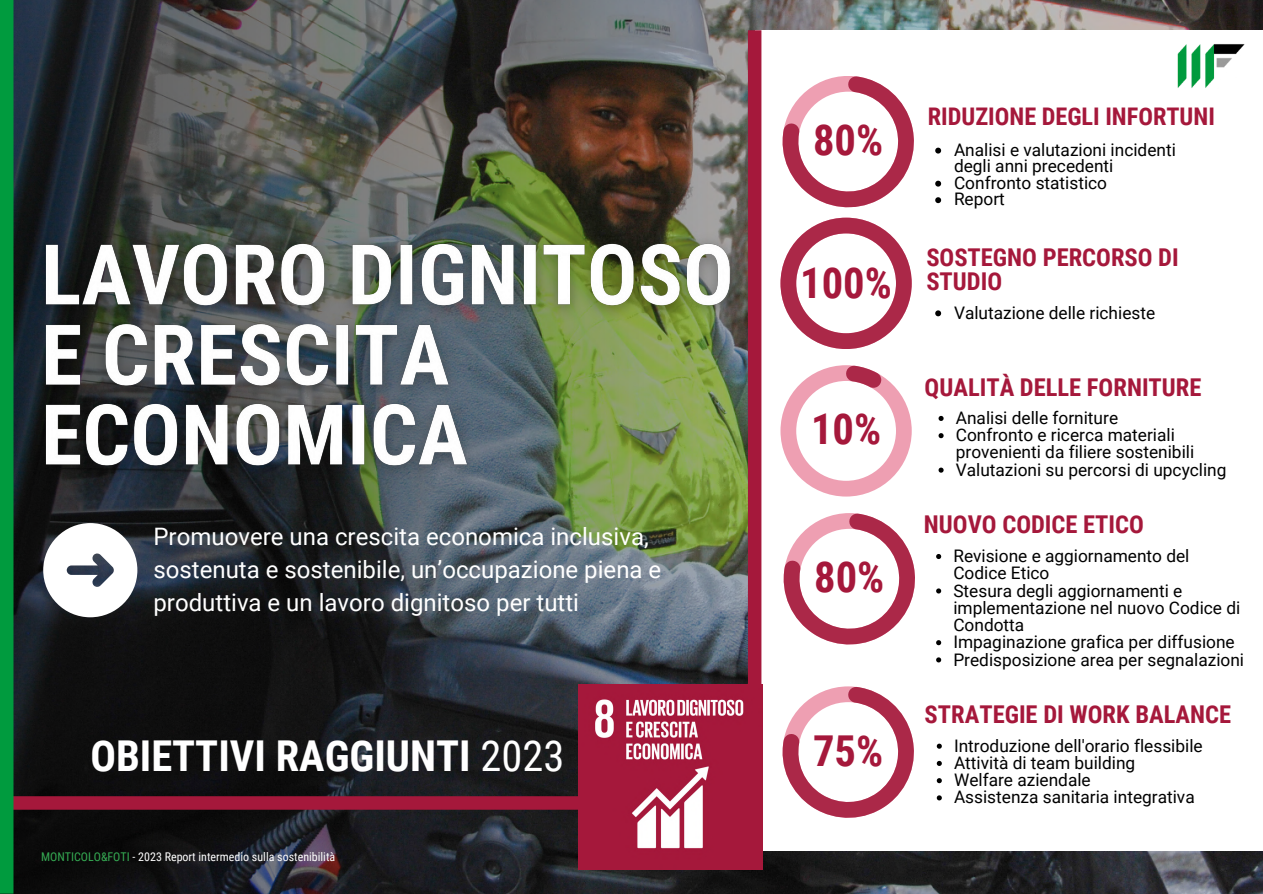
<style>
.page{position:relative;width:1263px;height:894px;background:#fff}
.page>*{position:absolute;margin:0;border:0;box-sizing:border-box;transform-origin:0 0}
.t1{font:700 42.6px "Roboto Condensed";color:#a5183b}
.t2{font:700 42.45px "Roboto Condensed";color:#fff}
.t3{font:700 24.45px/23.2px "Roboto Condensed";color:#a5183b}
.t4{font:700 24.3px "Roboto Condensed";color:#a5183b}
.t5{font:24px/32.7px "Roboto";color:#fff}
.t6{font:17.25px/17.2px "Roboto";color:#000}
.t7{font:12px "Roboto Condensed";color:#fff}
.s1{font-weight:400}
.s2{color:#35ab53}
</style>
<div class="page">
<img style="left:13px;top:0;width:1250px;height:893px">
<div style="left:755px;top:30px;width:508px;height:820px;background:#fff"></div>
<div style="left:748px;top:30px;width:13px;height:774px;background:#a5183b"></div>
<svg style="left:783px;top:76px;width:131px;height:131px"></svg>
<div style="left:0;top:796px;width:697px;height:13px;background:#a5183b"></div>
<img style="left:578px;top:684px;width:185px;height:185px">
<svg style="left:43px;top:523px;width:94px;height:94px"></svg>
<svg style="left:780px;top:365px;width:132px;height:131px"></svg>
<svg style="left:780px;top:217px;width:132px;height:132px"></svg>
<svg style="left:784px;top:513px;width:131px;height:131px"></svg>
<svg style="left:783px;top:686px;width:131px;height:131px"></svg>
<svg style="left:935px;top:148px;width:6px;height:5px"></svg>
<svg style="left:935px;top:181px;width:6px;height:5px"></svg>
<svg style="left:935px;top:197px;width:6px;height:6px"></svg>
<img style="left:24px;top:224px;width:724px;height:266px">
<svg style="left:935px;top:310px;width:6px;height:6px"></svg>
<svg style="left:938px;top:416px;width:6px;height:5px"></svg>
<svg style="left:938px;top:433px;width:6px;height:5px"></svg>
<svg style="left:938px;top:467px;width:6px;height:5px"></svg>
<svg style="left:936px;top:554px;width:5px;height:5px"></svg>
<svg style="left:936px;top:588px;width:5px;height:5px"></svg>
<svg style="left:936px;top:640px;width:5px;height:5px"></svg>
<svg style="left:936px;top:657px;width:5px;height:5px"></svg>
<svg style="left:937px;top:743px;width:5px;height:5px"></svg>
<svg style="left:937px;top:760px;width:5px;height:5px"></svg>
<svg style="left:937px;top:778px;width:5px;height:5px"></svg>
<svg style="left:937px;top:795px;width:5px;height:5px"></svg>
<img style="left:1178px;top:44px;width:67px;height:44px">
<div style="left:0;top:0;width:13px;height:893px;background:#009b3e"></div>
<h3 class="t5" style="left:153px;top:520px;width:509px">Promuovere una crescita economica inclusiva, sostenuta e sostenibile, un’occupazione piena e produttiva e un lavoro dignitoso per tutti</h3>
<h2 class="t2" style="left:90px;top:731px;width:476px">OBIETTIVI RAGGIUNTI <span class="s1">2023</span></h2>
<p class="t7" style="left:41px;top:849px;width:296px"><span class="s2">MONTICOLO&amp;FOTI</span> - 2023 Report intermedio sulla sostenibilità</p>
<h1 class="t1" style="left:813px;top:115px;width:72px">80%</h1>
<h1 class="t1" style="left:800px;top:258px;width:93px">100%</h1>
<h1 class="t1" style="left:811px;top:404px;width:72px">10%</h1>
<h1 class="t1" style="left:814px;top:552px;width:72px">80%</h1>
<h1 class="t1" style="left:813px;top:726px;width:72px">75%</h1>
<h3 class="t4" style="left:928px;top:103px;width:289px">RIDUZIONE DEGLI INFORTUNI</h3>
<p class="t6" style="left:954px;top:142px;width:223px;line-height:16.5px">Analisi e valutazioni incidenti degli anni precedenti<br>Confronto statistico<br>Report</p>
<h3 class="t3" style="left:926px;top:246px;width:254px">SOSTEGNO PERCORSO DI<br>STUDIO</h3>
<p class="t6" style="left:954px;top:304px;width:203px">Valutazione delle richieste</p>
<h3 class="t3" style="left:925px;top:376px;width:278px">QUALITÀ DELLE FORNITURE</h3>
<p class="t6" style="left:956px;top:409px;width:272px">Analisi delle forniture<br>Confronto e ricerca materiali provenienti da filiere sostenibili<br>Valutazioni su percorsi di upcycling</p>
<h3 class="t3" style="left:924px;top:513px;width:221px">NUOVO CODICE ETICO</h3>
<p class="t6" style="left:953px;top:547px;width:292px">Revisione e aggiornamento del<br>Codice Etico<br>Stesura degli aggiornamenti e implementazione nel nuovo Codice di<br>Condotta<br>Impaginazione grafica per diffusione<br>Predisposizione area per segnalazioni</p>
<h3 class="t3" style="left:925px;top:702px;width:308px">STRATEGIE DI WORK BALANCE</h3>
<p class="t6" style="left:954px;top:737px;width:250px">Introduzione dell'orario flessibile<br>Attività di team building<br>Welfare aziendale<br>Assistenza sanitaria integrativa</p>
</div>
